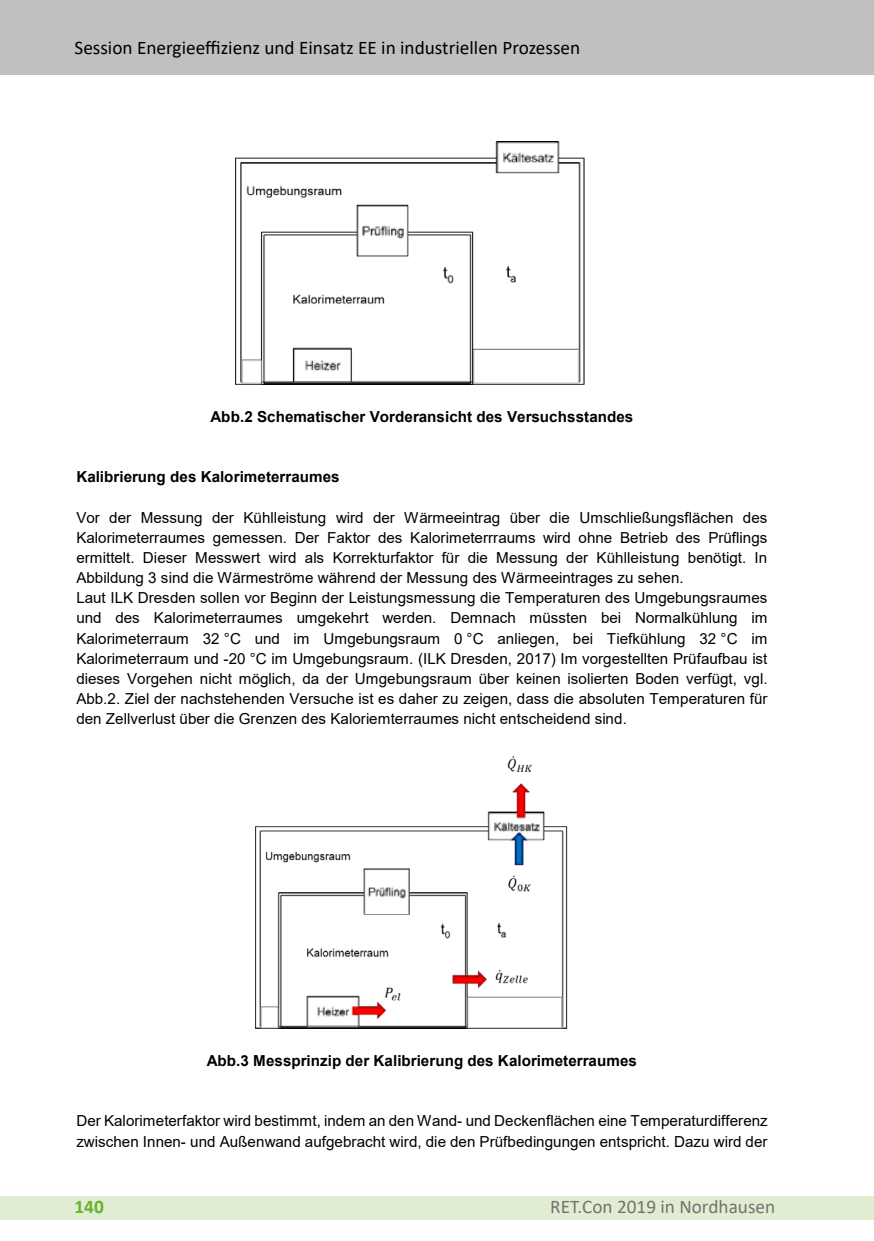
<style>
.page{position:relative;width:874px;height:1241px;background:#fff}
.page>*{position:absolute;margin:0;border:0;box-sizing:border-box;transform-origin:0 0}
.t1{font:19.25px "Calibri";color:#000}
.t2{font:19.25px "Calibri";color:#727271}
.t3{font:700 19.25px "Calibri";color:#65b32e}
.t4{font:15.22px/20.1px "Arial";color:#000}
.t5{font:700 15.22px "Arial";color:#000}
</style>
<div class="page">
<div style="left:0;top:1196px;width:873px;height:23px;background:#e1edd2"></div>
<div style="left:0;top:0;width:873px;height:74px;background:#c1c0c0"></div>
<img style="left:235px;top:141px;width:350px;height:244px">
<img style="left:255px;top:756px;width:313px;height:272px">
<p class="t1" style="left:74px;top:34px;width:507px">Session Energieeffizienz und Einsatz EE in industriellen Prozessen</p>
<p class="t5" style="left:210px;top:405px;width:424px">Abb.2 Schematischer Vorderansicht des Versuchsstandes</p>
<p class="t5" style="left:76px;top:466px;width:264px">Kalibrierung des Kalorimeterraumes</p>
<p class="t4" style="left:76px;top:507px;width:692px">Vor der Messung der Kühlleistung wird der Wärmeeintrag über die Umschließungsflächen des Kalorimeterraumes gemessen. Der Faktor des Kalorimeterrraums wird ohne Betrieb des Prüflings ermittelt. Dieser Messwert wird als Korrekturfaktor für die Messung der Kühlleistung benötigt. In Abbildung 3 sind die Wärmeströme während der Messung des Wärmeeintrages zu sehen.<br>Laut ILK Dresden sollen vor Beginn der Leistungsmessung die Temperaturen des Umgebungsraumes und des Kalorimeterraumes umgekehrt werden. Demnach müssten bei Normalkühlung im Kalorimeterraum 32 °C und im Umgebungsraum 0 °C anliegen, bei Tiefkühlung 32 °C im Kalorimeterraum und -20 °C im Umgebungsraum. (ILK Dresden, 2017) Im vorgestellten Prüfaufbau ist dieses Vorgehen nicht möglich, da der Umgebungsraum über keinen isolierten Boden verfügt, vgl.<br>Abb.2. Ziel der nachstehenden Versuche ist es daher zu zeigen, dass die absoluten Temperaturen für den Zellverlust über die Grenzen des Kaloriemterraumes nicht entscheidend sind.</p>
<p class="t5" style="left:207px;top:1049px;width:431px">Abb.3 Messprinzip der Kalibrierung des Kalorimeterraumes</p>
<p class="t4" style="left:76px;top:1110px;width:692px">Der Kalorimeterfaktor wird bestimmt, indem an den Wand- und Deckenflächen eine Temperaturdifferenz zwischen Innen- und Außenwand aufgebracht wird, die den Prüfbedingungen entspricht. Dazu wird der</p>
<p class="t3" style="left:74px;top:1192px;width:31px">140</p>
<p class="t2" style="left:550px;top:1193px;width:226px">RET.Con 2019 in Nordhausen</p>
</div>
